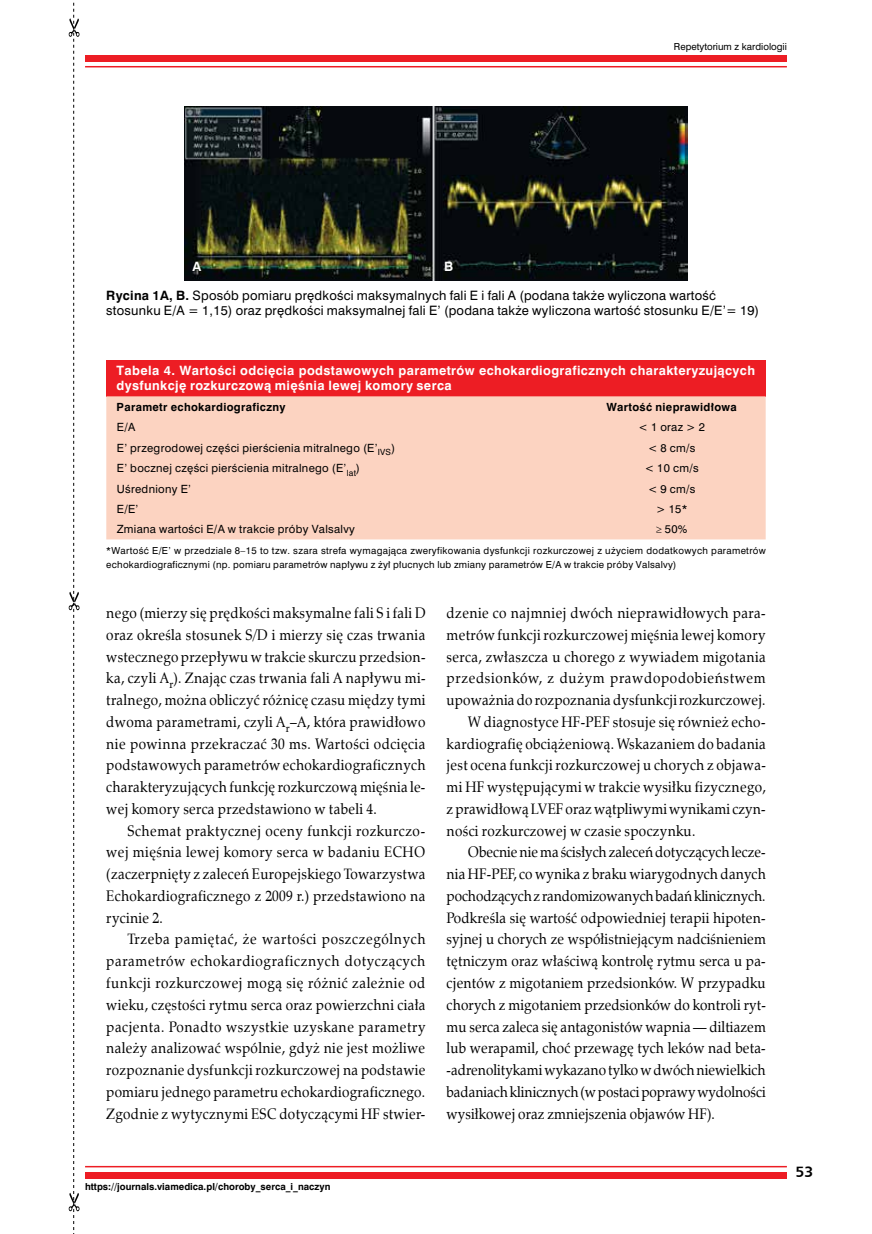
<style>
.page{position:relative;width:872px;height:1234px;background:#fff}
.page>*{position:absolute;margin:0;border:0;box-sizing:border-box;transform-origin:0 0}
.t1{font:15px/21.8px "Zapf Calligr EU";letter-spacing:.015em;color:#000;text-align:justify;scale:.9 1}
.t2{font:15px "Zapf Calligr EU";letter-spacing:-.005em;color:#000;scale:.9 1}
.t3{font:15px "Zapf Calligr EU";letter-spacing:.05em;color:#000;scale:.9 1}
.t4{font:700 15px "Humnst 777 EU";color:#000}
.t5{font:12px/14.7px "Swis 721 PL";letter-spacing:.02em;color:#000}
.t6{font:700 12px/15px "Swis 721 PL";letter-spacing:.03em;color:#fff}
.t7{font:10.5px "Swis 721 PL";letter-spacing:.03em;color:#000}
.t8{font:700 10.5px "Swis 721 PL";letter-spacing:.03em;color:#000}
.t9{font:9px/13.5px "Swis 721 PL";letter-spacing:.03em;color:#000}
.t10{font:700 9px "Swis 721 PL";color:#000}
.t11{font:9px "Swis 721 PL";color:#000}
.s1{font-weight:700}
</style>
<div class="page">
<div style="left:85px;top:55px;width:702px;height:7px;background:#ed1d24"></div>
<hr style="left:85px;top:66px;width:702px;height:1px;background:#ed1d24">
<div style="left:85px;top:1171px;width:702px;height:7px;background:#ed1d24"></div>
<hr style="left:85px;top:1165px;width:702px;height:2px;background:#ed1d24">
<svg style="left:69px;top:2px;width:10px;height:1228px"></svg>
<img style="left:184px;top:106px;width:504px;height:174px">
<div style="left:106px;top:359px;width:659px;height:37px;background:#ed1d24"></div>
<div style="left:106px;top:396px;width:659px;height:143px;background:#fcd3c1"></div>
<p class="t11" style="left:674px;top:40px;width:114px">Repetytorium z kardiologii</p>
<p class="t6" style="left:192px;top:259px;width:10px">A</p>
<p class="t6" style="left:444px;top:259px;width:11px">B</p>
<p class="t5" style="left:106px;top:288px;width:654px"><span class="s1">Rycina 1A, B.</span> Sposób pomiaru prędkości maksymalnych fali E i fali A (podana także wyliczona wartość stosunku E/A = 1,15) oraz prędkości maksymalnej fali E’ (podana także wyliczona wartość stosunku E/E’= 19)</p>
<p class="t6" style="left:117px;top:363px;width:640px">Tabela 4. Wartości odcięcia podstawowych parametrów echokardiograficznych charakteryzujących dysfunkcję rozkurczową mięśnia lewej komory serca</p>
<p class="t8" style="left:117px;top:400px;width:170px">Parametr echokardiograficzny</p>
<p class="t8" style="left:606px;top:400px;width:132px">Wartość nieprawidłowa</p>
<p class="t7" style="left:117px;top:420px;width:20px">E/A</p>
<p class="t7" style="left:638px;top:420px;width:68px">&lt; 1 oraz &gt; 2</p>
<p class="t7" style="left:117px;top:440px;width:280px">E’ przegrodowej części pierścienia mitralnego (E’<sub>IVS</sub>)</p>
<p class="t7" style="left:648px;top:440px;width:49px">&lt; 8 cm/s</p>
<p class="t7" style="left:117px;top:461px;width:245px">E’ bocznej części pierścienia mitralnego (E’<sub>lat</sub>)</p>
<p class="t7" style="left:645px;top:461px;width:55px">&lt; 10 cm/s</p>
<p class="t7" style="left:117px;top:481px;width:76px">Uśredniony E’</p>
<p class="t7" style="left:648px;top:481px;width:49px">&lt; 9 cm/s</p>
<p class="t7" style="left:117px;top:502px;width:23px">E/E’</p>
<p class="t7" style="left:656px;top:502px;width:33px">&gt; 15*</p>
<p class="t7" style="left:117px;top:522px;width:240px">Zmiana wartości E/A w trakcie próby Valsalvy</p>
<p class="t7" style="left:656px;top:522px;width:33px">≥ 50%</p>
<p class="t9" style="left:106px;top:544px;width:661px">*Wartość E/E’ w przedziale 8–15 to tzw. szara strefa wymagająca zweryfikowania dysfunkcji rozkurczowej z użyciem dodatkowych parametrów echokardiograficznymi (np. pomiaru parametrów napływu z żył płucnych lub zmiany parametrów E/A w trakcie próby Valsalvy)</p>
<p class="t1" style="left:446px;top:602px;width:356px">dzenie co najmniej dwóch nieprawidłowych para-</p>
<p class="t1" style="left:446px;top:624px;width:356px">metrów funkcji rozkurczowej mięśnia lewej komory</p>
<p class="t1" style="left:446px;top:645px;width:356px">serca, zwłaszcza u chorego z wywiadem migotania</p>
<p class="t3" style="left:446px;top:668px;width:356px">przedsionków, z dużym prawdopodobieństwem</p>
<p class="t1" style="left:446px;top:689px;width:356px">upoważnia do rozpoznania dysfunkcji rozkurczowej.</p>
<p class="t1" style="left:468px;top:711px;width:332px">W diagnostyce HF-PEF stosuje się również echo-</p>
<p class="t1" style="left:446px;top:732px;width:356px">kardiografię obciążeniową. Wskazaniem do badania</p>
<p class="t1" style="left:446px;top:754px;width:356px">jest ocena funkcji rozkurczowej u chorych z objawa-</p>
<p class="t1" style="left:446px;top:776px;width:356px">mi HF występującymi w trakcie wysiłku fizycznego,</p>
<p class="t1" style="left:446px;top:798px;width:356px">z prawidłową LVEF oraz wątpliwymi wynikami czyn-</p>
<p class="t1" style="left:446px;top:819px;width:278px">ności rozkurczowej w czasie spoczynku.</p>
<p class="t1" style="left:468px;top:841px;width:332px">Obecnie nie ma ścisłych zaleceń dotyczących lecze-</p>
<p class="t1" style="left:446px;top:863px;width:356px">nia HF-PEF, co wynika z braku wiarygodnych danych</p>
<p class="t2" style="left:446px;top:886px;width:356px">pochodzących z randomizowanych badań klinicznych.</p>
<p class="t1" style="left:446px;top:906px;width:356px">Podkreśla się wartość odpowiedniej terapii hipoten-</p>
<p class="t1" style="left:446px;top:928px;width:356px">syjnej u chorych ze współistniejącym nadciśnieniem</p>
<p class="t1" style="left:446px;top:950px;width:356px">tętniczym oraz właściwą kontrolę rytmu serca u pa-</p>
<p class="t1" style="left:446px;top:972px;width:356px">cjentów z migotaniem przedsionków. W przypadku</p>
<p class="t1" style="left:446px;top:993px;width:356px">chorych z migotaniem przedsionków do kontroli ryt-</p>
<p class="t1" style="left:446px;top:1015px;width:356px">mu serca zaleca się antagonistów wapnia — diltiazem</p>
<p class="t1" style="left:446px;top:1037px;width:356px">lub werapamil, choć przewagę tych leków nad beta-</p>
<p class="t1" style="left:446px;top:1059px;width:356px">-adrenolitykami wykazano tylko w dwóch niewielkich</p>
<p class="t1" style="left:446px;top:1080px;width:356px">badaniach klinicznych (w postaci poprawy wydolności</p>
<p class="t1" style="left:446px;top:1102px;width:300px">wysiłkowej oraz zmniejszenia objawów HF).</p>
<p class="t1" style="left:106px;top:602px;width:356px">nego (mierzy się prędkości maksymalne fali S i fali D oraz określa stosunek S/D i mierzy się czas trwania wstecznego przepływu w trakcie skurczu przedsion&shy;ka, czyli A<sub>r</sub>). Znając czas trwania fali A napływu mi&shy;tralnego, można obliczyć różnicę czasu między tymi dwoma parametrami, czyli A<sub>r</sub>–A, która prawidłowo nie powinna przekraczać 30 ms. Wartości odcięcia podstawowych parametrów echokardiograficznych charakteryzujących funkcję rozkurczową mięśnia le&shy;wej komory serca przedstawiono w tabeli 4.</p>
<p class="t1" style="left:106px;top:819px;width:356px;text-indent:21px">Schemat praktycznej oceny funkcji rozkurczo&shy;wej mięśnia lewej komory serca w badaniu ECHO (zaczerpnięty z zaleceń Europejskiego Towarzystwa Echokardiograficznego z 2009 r.) przedstawiono na rycinie 2.</p>
<p class="t1" style="left:106px;top:928px;width:356px;text-indent:21px">Trzeba pamiętać, że wartości poszczególnych parametrów echokardiograficznych dotyczących funkcji rozkurczowej mogą się różnić zależnie od wieku, częstości rytmu serca oraz powierzchni ciała pacjenta. Ponadto wszystkie uzyskane parametry należy analizować wspólnie, gdyż nie jest możliwe rozpoznanie dysfunkcji rozkurczowej na podstawie pomiaru jednego parametru echokardiograficznego.<br>Zgodnie z wytycznymi ESC dotyczącymi HF stwier-</p>
<p class="t10" style="left:85px;top:1180px;width:247px">https://journals.viamedica.pl/choroby_serca_i_naczyn</p>
<p class="t4" style="left:795px;top:1162px;width:20px">53</p>
</div>
